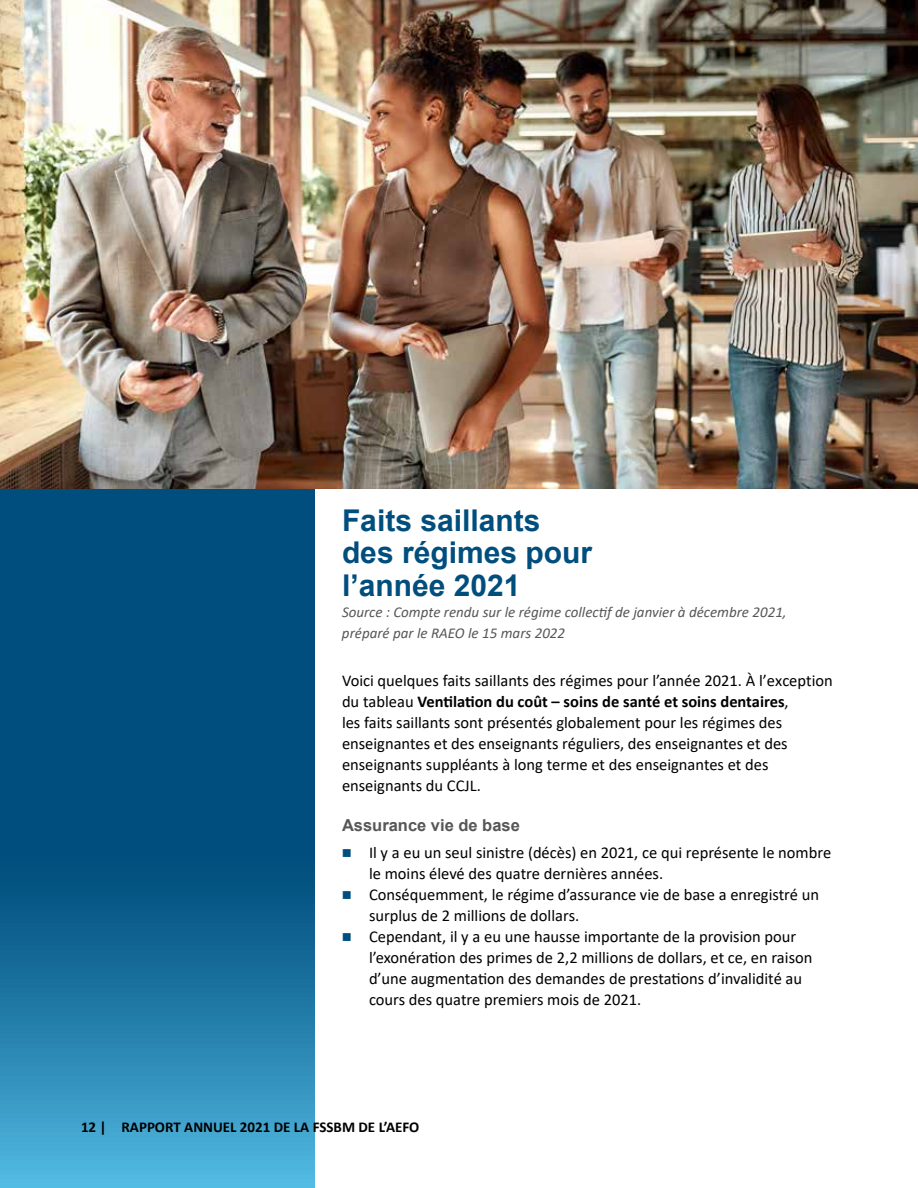
<style>
.page{position:relative;width:918px;height:1188px;background:#fff}
.page>*{position:absolute;margin:0;border:0;box-sizing:border-box;transform-origin:0 0}
.t1{font:700 30px/32.4px "Arial";color:#004e7d}
.t2{font:16.5px/21px "Calibri";color:#000}
.t3{font:700 16.5px "Arial";color:#575756}
.t4{font:italic 15px/21px "Calibri";color:#575756}
.t5{font:700 15px "Calibri";color:#000}
.s1{font-weight:700}
</style>
<div class="page">
<svg style="left:0;top:0;width:315px;height:1188px;background:#126593"></svg>
<img style="left:0;top:1px;width:918px;height:487px">
<h1 class="t1" style="left:342px;top:505px;width:252px">Faits saillants des régimes pour l’année 2021</h1>
<p class="t4" style="left:342px;top:601px;width:446px">Source : Compte rendu sur le régime collectif de janvier à décembre 2021, préparé par le RAEO le 15 mars 2022</p>
<p class="t2" style="left:342px;top:669px;width:492px">Voici quelques faits saillants des régimes pour l’année 2021. À l’exception du tableau <span class="s1">Ventilation du coût – soins de santé et soins dentaires</span>,<br>les faits saillants sont présentés globalement pour les régimes des enseignantes et des enseignants réguliers, des enseignantes et des enseignants suppléants à long terme et des enseignantes et des enseignants du CCJL.</p>
<p class="t3" style="left:342px;top:813px;width:179px">Assurance vie de base</p>
<p class="t2" style="left:369px;top:842px;width:464px">Il y a eu un seul sinistre (décès) en 2021, ce qui représente le nombre le moins élevé des quatre dernières années.<br>Conséquemment, le régime d’assurance vie de base a enregistré un surplus de 2 millions de dollars.<br>Cependant, il y a eu une hausse importante de la provision pour l’exonération des primes de 2,2 millions de dollars, et ce, en raison d’une augmentation des demandes de prestations d’invalidité au cours des quatre premiers mois de 2021.</p>
<p class="t5" style="left:81px;top:1117px;width:340px">12 | RAPPORT ANNUEL 2021 DE LA FSSBM DE L’AEFO</p>
</div>
